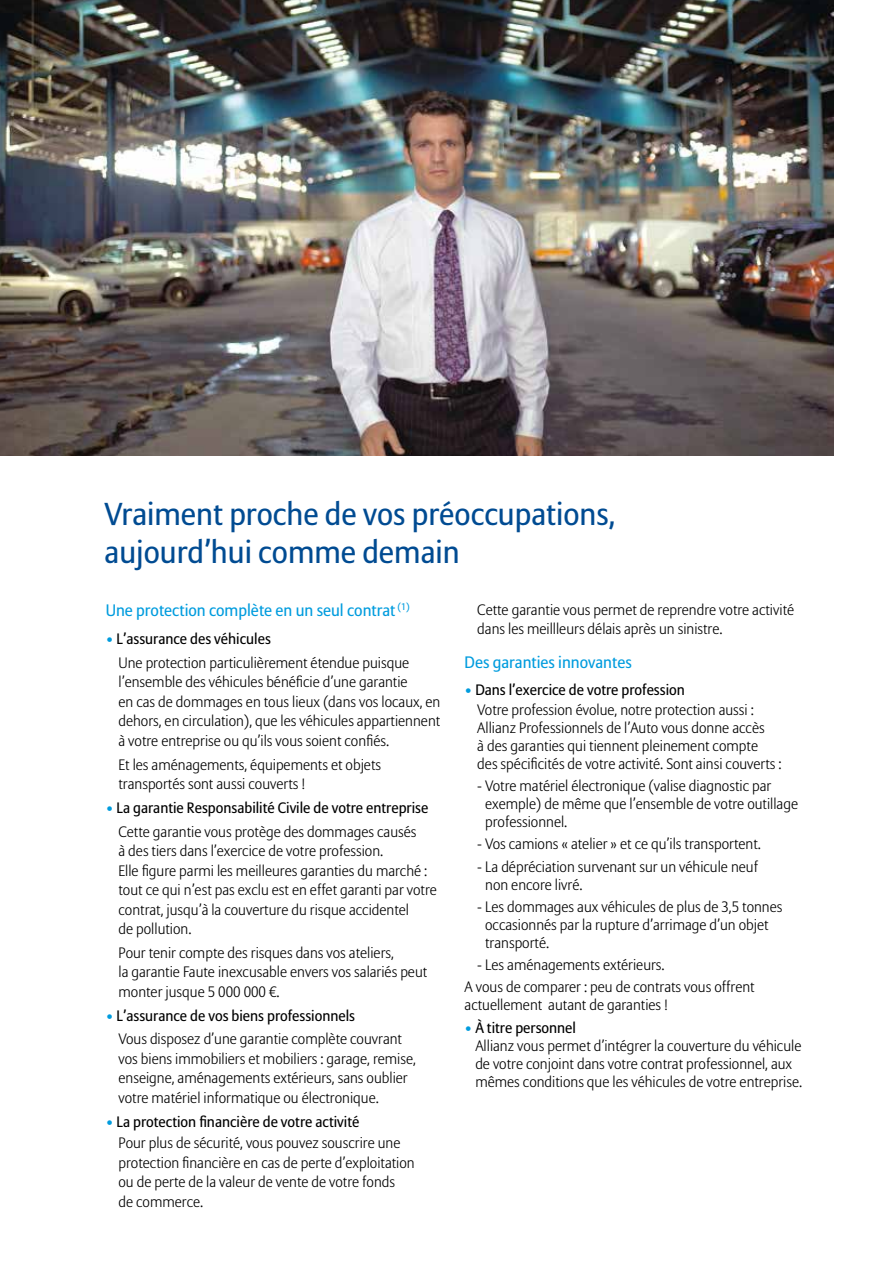
<style>
.page{position:relative;width:893px;height:1263px;background:#fff}
.page>*{position:absolute;margin:0;border:0;box-sizing:border-box;transform-origin:0 0}
.t1{font:31.5px/37.8px "Allianz Sans";color:#004b92}
.t2{font:16.5px "Allianz Sans";color:#009cde}
.t3{font:300 15px/19.5px "Allianz Sans";color:#000}
.t4{font:15px/23.7px "Allianz Sans";color:#000;text-align:center}
.s1{color:#009cde}
.s2{font-weight:400}
.s3{font-weight:300}
.s4{font-weight:400;color:#009cde}
</style>
<div class="page">
<img style="left:0;top:0;width:833px;height:455px">
<h1 class="t1" style="left:105px;top:496px;width:512px">Vraiment proche de vos préoccupations, aujourd’hui comme demain</h1>
<p class="t2" style="left:106px;top:600px;width:305px">Une protection complète en un seul contrat <sup>(1)</sup></p>
<p class="t3" style="left:119px;top:628px;width:292px;line-height:23.7px;text-indent:-13px"><span class="s1">•</span> <span class="s2">L’assurance des véhicules<br></span>Une protection particulièrement étendue puisque</p>
<p class="t3" style="left:119px;top:673px;width:323px">l’ensemble des véhicules bénéficie d’une garantie<br>en cas de dommages en tous lieux (dans vos locaux, en dehors, en circulation), que les véhicules appartiennent à votre entreprise ou qu’ils vous soient confiés.</p>
<p class="t3" style="left:119px;top:755px;width:264px">Et les aménagements, équipements et objets transportés sont aussi couverts !</p>
<p class="t4" style="left:106px;top:796px;width:324px"><span class="s1">•</span> La garantie Responsabilité Civile de votre entreprise<br><span class="s3">Cette garantie vous protège des dommages causés</span></p>
<p class="t3" style="left:119px;top:842px;width:320px">à des tiers dans l’exercice de votre profession.<br>Elle figure parmi les meilleures garanties du marché : tout ce qui n’est pas exclu est en effet garanti par votre contrat, jusqu’à la couverture du risque accidentel<br>de pollution.</p>
<p class="t3" style="left:119px;top:943px;width:310px">Pour tenir compte des risques dans vos ateliers,<br>la garantie Faute inexcusable envers vos salariés peut monter jusque 5 000 000 €.</p>
<p class="t3" style="left:119px;top:1004px;width:285px;line-height:23.7px;text-indent:-13px"><span class="s4">•</span> <span class="s2">L’assurance de vos biens professionnels<br></span>Vous disposez d’une garantie complète couvrant</p>
<p class="t3" style="left:119px;top:1049px;width:299px">vos biens immobiliers et mobiliers : garage, remise, enseigne, aménagements extérieurs, sans oublier votre matériel informatique ou électronique.</p>
<p class="t3" style="left:119px;top:1111px;width:283px;line-height:21.6px;text-indent:-13px"><span class="s1">•</span> <span class="s2">La protection financière de votre activité<br></span>Pour plus de sécurité, vous pouvez souscrire une</p>
<p class="t3" style="left:119px;top:1153px;width:298px">protection financière en cas de perte d’exploitation ou de perte de la valeur de vente de votre fonds<br>de commerce.</p>
<p class="t3" style="left:477px;top:600px;width:318px">Cette garantie vous permet de reprendre votre activité dans les meillleurs délais après un sinistre.</p>
<p class="t2" style="left:465px;top:652px;width:169px">Des garanties innovantes</p>
<p class="t3" style="left:477px;top:680px;width:278px;line-height:20.1px;text-indent:-13px"><span class="s4">•</span> <span class="s2">Dans l’exercice de votre profession<br></span>Votre profession évolue, notre protection aussi :</p>
<p class="t3" style="left:477px;top:719px;width:306px;line-height:18px">Allianz Professionnels de l’Auto vous donne accès<br>à des garanties qui tiennent pleinement compte des spécificités de votre activité. Sont ainsi couverts :</p>
<p class="t3" style="left:485px;top:777px;width:314px;line-height:18px;text-indent:-8px">- Votre matériel électronique (valise diagnostic par exemple) de même que l’ensemble de votre outillage professionnel.</p>
<p class="t3" style="left:477px;top:835px;width:285px">- Vos camions « atelier » et ce qu’ils transportent.</p>
<p class="t3" style="left:485px;top:858px;width:274px;line-height:18px;text-indent:-8px">- La dépréciation survenant sur un véhicule neuf non encore livré.</p>
<p class="t3" style="left:485px;top:898px;width:299px;line-height:18px;text-indent:-8px">- Les dommages aux véhicules de plus de 3,5 tonnes occasionnés par la rupture d’arrimage d’un objet transporté.</p>
<p class="t3" style="left:465px;top:954px;width:292px;line-height:22.2px;text-indent:13px">- Les aménagements extérieurs.<br>A vous de comparer : peu de contrats vous offrent</p>
<p class="t3" style="left:465px;top:996px;width:205px">actuellement autant de garanties !</p>
<p class="t3" style="left:475px;top:1019px;width:328px;line-height:18px;text-indent:-11px"><span class="s1">•</span> <span class="s2">À titre personnel<br></span>Allianz vous permet d’intégrer la couverture du véhicule de votre conjoint dans votre contrat professionnel, aux mêmes conditions que les véhicules de votre entreprise.</p>
</div>
